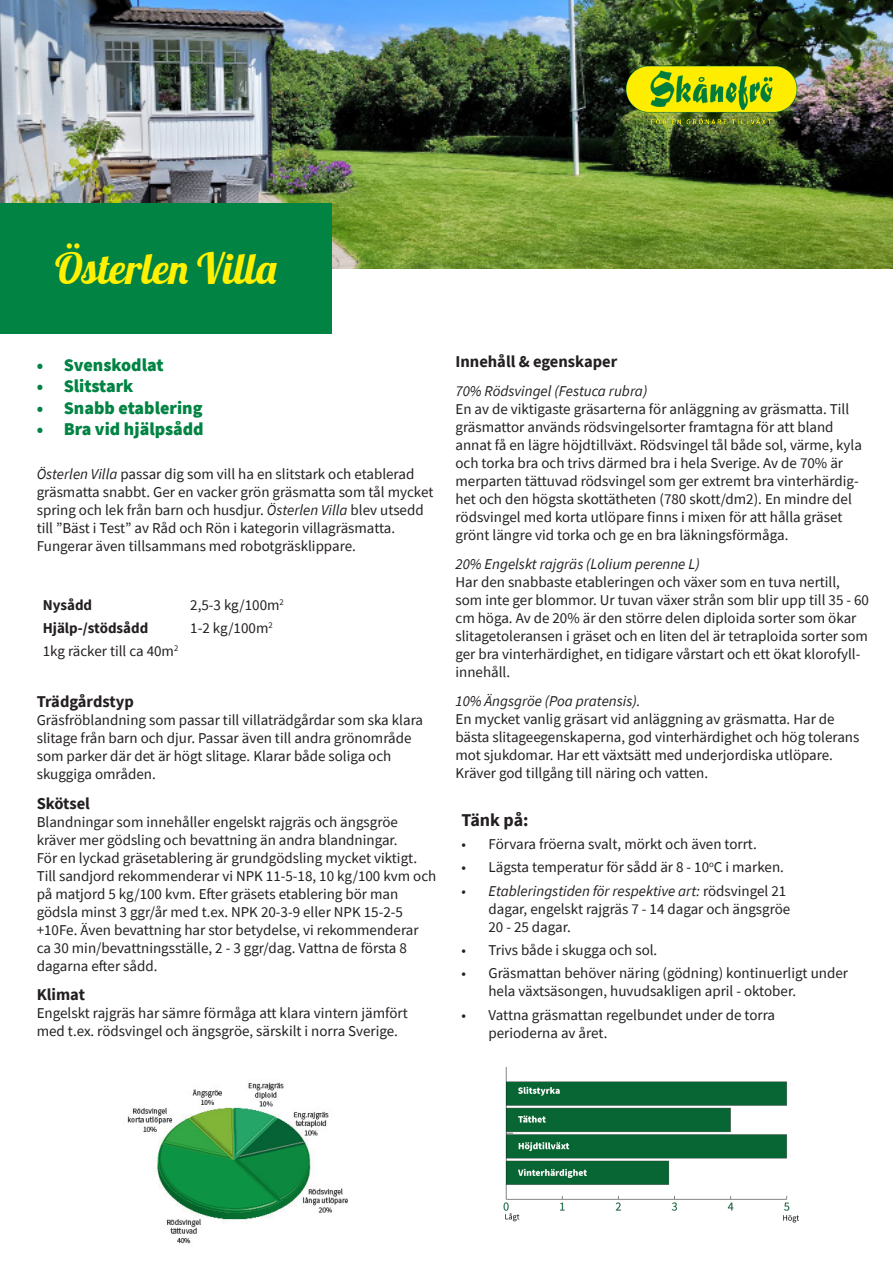
<style>
.page{position:relative;width:893px;height:1263px;background:#fff}
.page>*{position:absolute;margin:0;border:0;box-sizing:border-box;transform-origin:0 0}
.t1{font:42px "Lobster";color:#fff101}
.t2{font:900 18px "Source Sans Pro";color:#008343}
.t3{font:700 18px "Source Sans Pro";letter-spacing:-.005em;color:#231f20}
.t4{font:700 16.5px "Source Sans Pro";color:#231f20}
.t5{font:15px/18px "Source Sans Pro";color:#231f20}
.t6{font:italic 15px "Source Sans Pro";color:#231f20}
.t7{font:700 15px "Source Sans Pro";color:#231f20}
.s1{font-style:italic}
</style>
<div class="page">
<img style="left:0;top:0;width:893px;height:269px">
<div style="left:0;top:203px;width:331px;height:131px;background:#008343"></div>
<img style="left:609px;top:54px;width:205px;height:80px">
<img style="left:503px;top:1068px;width:296px;height:154px">
<img style="left:127px;top:1082px;width:221px;height:162px">
<p class="t1" style="left:55px;top:242px;width:223px">Österlen Villa</p>
<p class="t2" style="left:37px;top:352px;width:128px">• Svenskodlat</p>
<p class="t2" style="left:37px;top:374px;width:98px">• Slitstark</p>
<p class="t2" style="left:37px;top:395px;width:167px">• Snabb etablering</p>
<p class="t2" style="left:37px;top:417px;width:168px">• Bra vid hjälpsådd</p>
<p class="t5" style="left:37px;top:464px;width:379px"><span class="s1">Österlen Villa</span> passar dig som vill ha en slitstark och etablerad</p>
<p class="t5" style="left:37px;top:482px;width:398px">gräsmatta snabbt. Ger en vacker grön gräsmatta som tål mycket spring och lek från barn och husdjur. <span class="s1">Österlen Villa</span> blev utsedd till ”Bäst i Test” av Råd och Rön i kategorin villagräsmatta.</p>
<p class="t5" style="left:37px;top:536px;width:321px">Fungerar även tillsammans med robotgräsklippare.</p>
<p class="t7" style="left:43px;top:595px;width:51px">Nysådd</p>
<p class="t5" style="left:190px;top:596px;width:95px">2,5-3 kg/100m<sup>2</sup></p>
<p class="t7" style="left:43px;top:618px;width:107px">Hjälp-/stödsådd</p>
<p class="t5" style="left:190px;top:619px;width:84px">1-2 kg/100m<sup>2</sup></p>
<p class="t5" style="left:43px;top:642px;width:137px">1kg räcker till ca 40m<sup>2</sup></p>
<p class="t4" style="left:37px;top:690px;width:99px">Trädgårdstyp</p>
<p class="t5" style="left:37px;top:710px;width:388px">Gräsfröblandning som passar till villaträdgårdar som ska klara slitage från barn och djur. Passar även till andra grönområde som parker där det är högt slitage. Klarar både soliga och</p>
<p class="t5" style="left:37px;top:764px;width:121px">skuggiga områden.</p>
<p class="t4" style="left:37px;top:792px;width:55px">Skötsel</p>
<p class="t5" style="left:37px;top:813px;width:363px">Blandningar som innehåller engelskt rajgräs och ängsgröe</p>
<p class="t5" style="left:37px;top:831px;width:362px">kräver mer gödsling och bevattning än andra blandningar.</p>
<p class="t5" style="left:37px;top:849px;width:401px">För en lyckad gräsetablering är grundgödsling mycket viktigt.<br>Till sandjord rekommenderar vi NPK 11-5-18, 10 kg/100 kvm och på matjord 5 kg/100 kvm. Efter gräsets etablering bör man</p>
<p class="t5" style="left:37px;top:903px;width:383px">gödsla minst 3 ggr/år med t.ex. NPK 20-3-9 eller NPK 15-2-5 +10Fe. Även bevattning har stor betydelse, vi rekommenderar ca 30 min/bevattningsställe, 2 - 3 ggr/dag. Vattna de första 8 dagarna efter sådd.</p>
<p class="t4" style="left:37px;top:983px;width:50px">Klimat</p>
<p class="t5" style="left:37px;top:1004px;width:373px">Engelskt rajgräs har sämre förmåga att klara vintern jämfört med t.ex. rödsvingel och ängsgröe, särskilt i norra Sverige.</p>
<p class="t4" style="left:455px;top:351px;width:163px">Innehåll &amp; egenskaper</p>
<p class="t6" style="left:455px;top:382px;width:193px">70% Rödsvingel (Festuca rubra)</p>
<p class="t5" style="left:455px;top:400px;width:408px">En av de viktigaste gräsarterna för anläggning av gräsmatta. Till gräsmattor används rödsvingelsorter framtagna för att bland annat få en lägre höjdtillväxt. Rödsvingel tål både sol, värme, kyla och torka bra och trivs därmed bra i hela Sverige. Av de 70% är merparten tättuvad rödsvingel som ger extremt bra vinterhärdig&shy;het och den högsta skottätheten (780 skott/dm2). En mindre del rödsvingel med korta utlöpare finns i mixen för att hålla gräset grönt längre vid torka och ge en bra läkningsförmåga.</p>
<p class="t6" style="left:455px;top:554px;width:246px">20% Engelskt rajgräs (Lolium perenne L)</p>
<p class="t5" style="left:455px;top:573px;width:415px">Har den snabbaste etableringen och växer som en tuva nertill, som inte ger blommor. Ur tuvan växer strån som blir upp till 35 - 60 cm höga. Av de 20% är den större delen diploida sorter som ökar slitagetoleransen i gräset och en liten del är tetraploida sorter som ger bra vinterhärdighet, en tidigare vårstart och ett ökat klorofyll&shy;innehåll.</p>
<p class="t6" style="left:455px;top:691px;width:186px">10% Ängsgröe (Poa pratensis).</p>
<p class="t5" style="left:455px;top:710px;width:381px">En mycket vanlig gräsart vid anläggning av gräsmatta. Har de</p>
<p class="t5" style="left:455px;top:728px;width:405px">bästa slitageegenskaperna, god vinterhärdighet och hög tolerans mot sjukdomar. Har ett växtsätt med underjordiska utlöpare.</p>
<p class="t5" style="left:455px;top:764px;width:254px">Kräver god tillgång till näring och vatten.</p>
<p class="t3" style="left:461px;top:808px;width:69px">Tänk på:</p>
<p class="t5" style="left:461px;top:835px;width:297px">• Förvara fröerna svalt, mörkt och även torrt.</p>
<p class="t5" style="left:461px;top:858px;width:324px">• Lägsta temperatur för sådd är 8 - 10<sup>o</sup>C i marken.</p>
<p class="t5" style="left:488px;top:882px;width:303px;text-indent:-27px"><span class="s1">• Etableringstiden för respektive art:</span> rödsvingel 21 dagar, engelskt rajgräs 7 - 14 dagar och ängsgröe<br>20 - 25 dagar.</p>
<p class="t5" style="left:461px;top:941px;width:197px">• Trivs både i skugga och sol.</p>
<p class="t5" style="left:488px;top:964px;width:361px;text-indent:-27px">• Gräsmattan behöver näring (gödning) kontinuerligt under hela växtsäsongen, huvudsakligen april - oktober.</p>
<p class="t5" style="left:488px;top:1005px;width:288px;text-indent:-27px">• Vattna gräsmattan regelbundet under de torra perioderna av året.</p>
</div>
